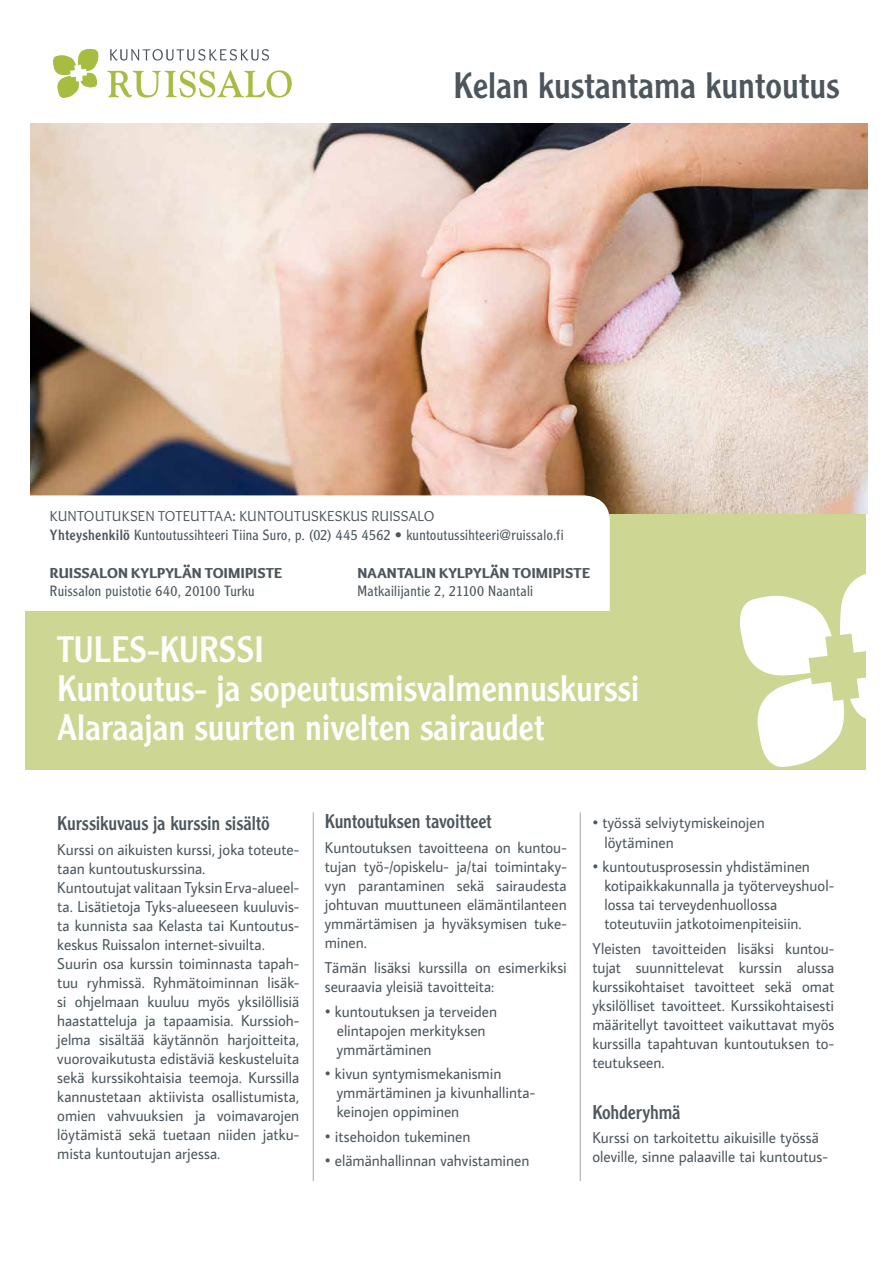
<style>
.page{position:relative;width:893px;height:1263px;background:#fff}
.page>*{position:absolute;margin:0;border:0;box-sizing:border-box;transform-origin:0 0}
.t1{font:36px/39px "Clearface Gothic LT Std";color:#fff}
.t2{font:36px "Clearface Gothic LT Std";color:#4c565c}
.t3{font:19.5px "Clearface Gothic LT Std";letter-spacing:-.005em;color:#4c565c;scale:.96 1}
.t4{font:15.75px/19px "Average Sans";color:#4c565c;scale:.96 1}
.t5{font:900 15px "Overlock";letter-spacing:.015em;color:#4c565c}
.t6{font:15px "Overlock";letter-spacing:.01em;color:#4c565c}
.t7{font:300 14.55px "Clearface Gothic LT Std";letter-spacing:.02em;color:#4c565c}
.s1{font-weight:400}
</style>
<div class="page">
<svg style="left:110px;top:49px;width:159px;height:12px"></svg>
<svg style="left:107px;top:70px;width:185px;height:28px"></svg>
<svg style="left:53px;top:48px;width:46px;height:50px"></svg>
<div style="left:26px;top:513px;width:840px;height:257px;background:#cdd793"></div>
<svg style="left:740px;top:574px;width:126px;height:193px"></svg>
<img style="left:30px;top:123px;width:837px;height:390px">
<hr style="left:313px;top:812px;width:1px;height:369px;background:#4c565c">
<hr style="left:580px;top:812px;width:1px;height:369px;background:#4c565c">
<div style="left:25px;top:495px;width:585px;height:116px;background:#fff"></div>
<h1 class="t2" style="left:453px;top:63px;width:387px">Kelan kustantama kuntoutus</h1>
<p class="t6" style="left:50px;top:507px;width:386px">KUNTOUTUKSEN TOTEUTTAA: KUNTOUTUSKESKUS RUISSALO</p>
<p class="t7" style="left:50px;top:526px;width:515px"><span class="s1">Yhteyshenkilö</span> Kuntoutussihteeri Tiina Suro, p. (02) 445 4562 • kuntoutussihteeri@ruissalo.fi</p>
<p class="t5" style="left:50px;top:563px;width:234px">RUISSALON KYLPYLÄN TOIMIPISTE</p>
<p class="t7" style="left:50px;top:582px;width:206px">Ruissalon puistotie 640, 20100 Turku</p>
<p class="t5" style="left:358px;top:563px;width:234px">NAANTALIN KYLPYLÄN TOIMIPISTE</p>
<p class="t7" style="left:358px;top:582px;width:177px">Matkailijantie 2, 21100 Naantali</p>
<h1 class="t1" style="left:57px;top:629px;width:584px">TULES-KURSSI<br>Kuntoutus- ja sopeutusmisvalmennuskurssi<br>Alaraajan suurten nivelten sairaudet</h1>
<p class="t3" style="left:57px;top:811px;width:223px">Kurssikuvaus ja kurssin sisältö</p>
<p class="t4" style="left:57px;top:839px;width:254px">Kurssi on aikuisten kurssi, joka toteute&shy;taan kuntoutuskurssina.<br>Kuntoutujat valitaan Tyksin Erva-alueel&shy;ta. Lisätietoja Tyks-alueeseen kuuluvis&shy;ta kunnista saa Kelasta tai Kuntoutus&shy;keskus Ruissalon internet-sivuilta.<br>Suurin osa kurssin toiminnasta tapah&shy;tuu ryhmissä. Ryhmätoiminnan lisäk&shy;si ohjelmaan kuuluu myös yksilöllisiä haastatteluja ja tapaamisia. Kurssioh&shy;jelma sisältää käytännön harjoitteita, vuorovaikutusta edistäviä keskusteluita sekä kurssikohtaisia teemoja. Kurssilla kannustetaan aktiivista osallistumista, omien vahvuuksien ja voimavarojen löytämistä sekä tuetaan niiden jatku&shy;mista kuntoutujan arjessa.</p>
<p class="t3" style="left:325px;top:809px;width:175px">Kuntoutuksen tavoitteet</p>
<p class="t4" style="left:325px;top:837px;width:254px;text-align:justify">Kuntoutuksen tavoitteena on kuntou&shy;tujan työ-/opiskelu- ja/tai toimintaky&shy;vyn parantaminen sekä sairaudesta johtuvan muuttuneen elämäntilanteen ymmärtämisen ja hyväksymisen tuke&shy;minen.</p>
<p class="t4" style="left:325px;top:957px;width:254px">Tämän lisäksi kurssilla on esimerkiksi seuraavia yleisiä tavoitteita:</p>
<p class="t4" style="left:337px;top:1001px;width:169px;text-indent:-12px">• kuntoutuksen ja terveiden elintapojen merkityksen ymmärtäminen</p>
<p class="t4" style="left:337px;top:1064px;width:208px;text-indent:-12px">• kivun syntymismekanismin ymmärtäminen ja kivunhallinta&shy;keinojen oppiminen</p>
<p class="t4" style="left:325px;top:1126px;width:153px">• itsehoidon tukeminen</p>
<p class="t4" style="left:325px;top:1151px;width:215px">• elämänhallinnan vahvistaminen</p>
<p class="t4" style="left:604px;top:813px;width:169px;text-indent:-12px">• työssä selviytymiskeinojen löytäminen</p>
<p class="t4" style="left:604px;top:856px;width:241px;text-indent:-12px">• kuntoutusprosessin yhdistäminen kotipaikkakunnalla ja työterveyshuol&shy;lossa tai terveydenhuollossa toteutuviin jatkotoimenpiteisiin.</p>
<p class="t4" style="left:592px;top:938px;width:254px;text-align:justify">Yleisten tavoitteiden lisäksi kuntou&shy;tujat suunnittelevat kurssin alussa kurssikohtaiset tavoitteet sekä omat yksilölliset tavoitteet. Kurssikohtaisesti määritellyt tavoitteet vaikuttavat myös kurssilla tapahtuvan kuntoutuksen to&shy;teutukseen.</p>
<p class="t3" style="left:592px;top:1099px;width:93px">Kohderyhmä</p>
<p class="t4" style="left:592px;top:1128px;width:247px">Kurssi on tarkoitettu aikuisille työssä oleville, sinne palaaville tai kuntoutus-</p>
</div>
